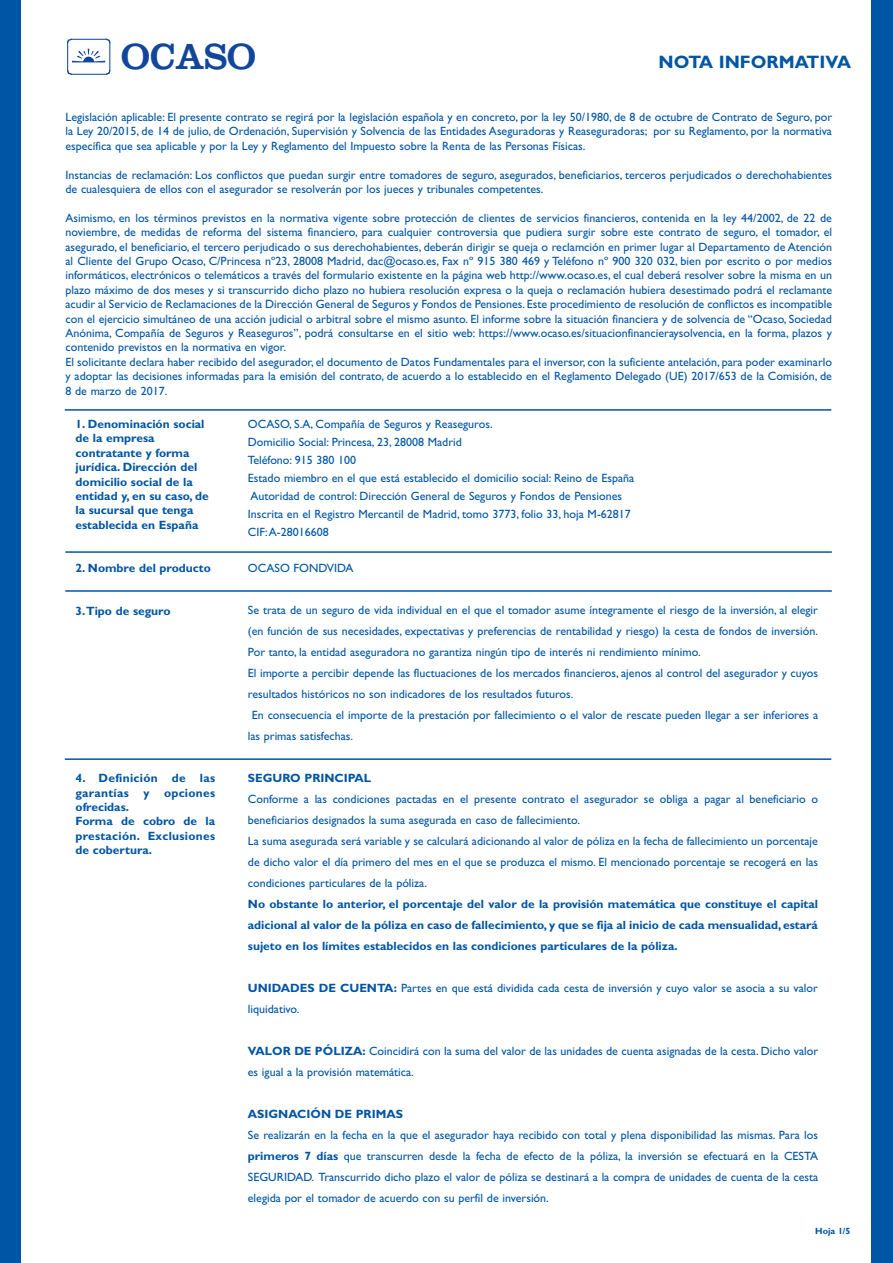
<style>
.page{position:relative;width:893px;height:1263px;background:#fff}
.page>*{position:absolute;margin:0;border:0;box-sizing:border-box;transform-origin:0 0}
.t1{font:37.8px "Clarendon";letter-spacing:-.005em;color:#12469a}
.t2{font:700 18px "Gill Sans";color:#0155a5}
.t3{font:12px/14.4px "Gill Sans";color:#0155a5}
.t4{font:700 12px/14.4px "Gill Sans";color:#0155a5;text-align:justify}
.t5{font:700 12px/14.4px "Gill Sans";letter-spacing:.02em;color:#0155a5}
.t6{font:700 9px "Gill Sans";color:#0155a5}
.s1{font-weight:700}
</style>
<div class="page">
<div style="left:0;top:0;width:21px;height:1263px;background:#0155a5"></div>
<div style="left:872px;top:0;width:21px;height:1263px;background:#0155a5"></div>
<hr style="left:65px;top:409px;width:766px;height:2px;background:#0155a5">
<hr style="left:65px;top:551px;width:767px;height:2px;background:#0155a5">
<hr style="left:65px;top:590px;width:767px;height:2px;background:#0155a5">
<hr style="left:65px;top:758px;width:766px;height:2px;background:#0155a5">
<svg style="left:67px;top:39px;width:43px;height:36px"></svg>
<h1 class="t1" style="left:121px;top:44px;width:137px">OCASO</h1>
<h2 class="t2" style="left:659px;top:55px;width:194px">NOTA INFORMATIVA</h2>
<p class="t3" style="left:65px;top:111px;width:768px;text-align:justify">Legislación aplicable: El presente contrato se regirá por la legislación española y en concreto, por la ley 50/1980, de 8 de octubre de Contrato de Seguro, por la Ley 20/2015, de 14 de julio, de Ordenación, Supervisión y Solvencia de las Entidades Aseguradoras y Reaseguradoras; por su Reglamento, por la normativa específica que sea aplicable y por la Ley y Reglamento del Impuesto sobre la Renta de las Personas Físicas.</p>
<p class="t3" style="left:65px;top:168px;width:768px">Instancias de reclamación: Los conflictos que puedan surgir entre tomadores de seguro, asegurados, beneficiarios, terceros perjudicados o derechohabientes de cualesquiera de ellos con el asegurador se resolverán por los jueces y tribunales competentes.</p>
<p class="t3" style="left:65px;top:212px;width:768px">Asimismo, en los términos previstos en la normativa vigente sobre protección de clientes de servicios financieros, contenida en la ley 44/2002, de 22 de noviembre, de medidas de reforma del sistema financiero, para cualquier controversia que pudiera surgir sobre este contrato de seguro, el tomador, el asegurado, el beneficiario, el tercero perjudicado o sus derechohabientes, deberán dirigir se queja o reclamción en primer lugar al Departamento de Atención al Cliente del Grupo Ocaso, C/Princesa nº23, 28008 Madrid, dac@ocaso.es, Fax nº 915 380 469 y Teléfono nº 900 320 032, bien por escrito o por medios informáticos, electrónicos o telemáticos a través del formulario existente en la página web http://www.ocaso.es, el cual deberá resolver sobre la misma en un plazo máximo de dos meses y si transcurrido dicho plazo no hubiera resolución expresa o la queja o reclamación hubiera desestimado podrá el reclamante acudir al Servicio de Reclamaciones de la Dirección General de Seguros y Fondos de Pensiones. Este procedimiento de resolución de conflictos es incompatible con el ejercicio simultáneo de una acción judicial o arbitral sobre el mismo asunto. El informe sobre la situación financiera y de solvencia de “Ocaso, Sociedad Anónima, Compañía de Seguros y Reaseguros”, podrá consultarse en el sitio web: https://www.ocaso.es/situacionfinancieraysolvencia, en la forma, plazos y contenido previstos en la normativa en vigor.<br>El solicitante declara haber recibido del asegurador, el documento de Datos Fundamentales para el inversor, con la suficiente antelación, para poder examinarlo y adoptar las decisiones informadas para la emisión del contrato, de acuerdo a lo establecido en el Reglamento Delegado (UE) 2017/653 de la Comisión, de 8 de marzo de 2017.</p>
<p class="t3" style="left:248px;top:416px;width:388px;line-height:18px">OCASO, S.A, Compañía de Seguros y Reaseguros.<br>Domicilio Social: Princesa, 23, 28008 Madrid<br>Teléfono: 915 380 100<br>Estado miembro en el que está establecido el domicilio social: Reino de España Autoridad de control: Dirección General de Seguros y Fondos de Pensiones Inscrita en el Registro Mercantil de Madrid, tomo 3773, folio 33, hoja M-62817<br>CIF:A-28016608</p>
<p class="t3" style="left:248px;top:562px;width:107px">OCASO FONDVIDA</p>
<p class="t3" style="left:248px;top:604px;width:572px">Se trata de un seguro de vida individual en el que el tomador asume íntegramente el riesgo de la inversión, al elegir</p>
<p class="t3" style="left:248px;top:625px;width:572px">(en función de sus necesidades, expectativas y preferencias de rentabilidad y riesgo) la cesta de fondos de inversión.</p>
<p class="t3" style="left:248px;top:646px;width:454px">Por tanto, la entidad aseguradora no garantiza ningún tipo de interés ni rendimiento mínimo.</p>
<p class="t3" style="left:248px;top:667px;width:572px">El importe a percibir depende las fluctuaciones de los mercados financieros, ajenos al control del asegurador y cuyos</p>
<p class="t3" style="left:248px;top:688px;width:327px">resultados históricos no son indicadores de los resultados futuros.</p>
<p class="t3" style="left:252px;top:709px;width:568px">En consecuencia el importe de la prestación por fallecimiento o el valor de rescate pueden llegar a ser inferiores a</p>
<p class="t3" style="left:248px;top:730px;width:107px">las primas satisfechas.</p>
<p class="t4" style="left:248px;top:772px;width:125px">SEGURO PRINCIPAL</p>
<p class="t3" style="left:248px;top:790px;width:572px;line-height:21px">Conforme a las condiciones pactadas en el presente contrato el asegurador se obliga a pagar al beneficiario o beneficiarios designados la suma asegurada en caso de fallecimiento.<br>La suma asegurada será variable y se calculará adicionando al valor de póliza en la fecha de fallecimiento un porcentaje de dicho valor el día primero del mes en el que se produzca el mismo. El mencionado porcentaje se recogerá en las condiciones particulares de la póliza.</p>
<p class="t4" style="left:248px;top:895px;width:572px;line-height:21px">No obstante lo anterior, el porcentaje del valor de la provisión matemática que constituye el capital adicional al valor de la póliza en caso de fallecimiento, y que se fija al inicio de cada mensualidad, estará sujeto en los límites establecidos en las condiciones particulares de la póliza.</p>
<p class="t3" style="left:248px;top:979px;width:572px;line-height:21px"><span class="s1">UNIDADES DE CUENTA:</span> Partes en que está dividida cada cesta de inversión y cuyo valor se asocia a su valor liquidativo.</p>
<p class="t3" style="left:248px;top:1042px;width:572px;line-height:21px"><span class="s1">VALOR DE PÓLIZA:</span> Coincidirá con la suma del valor de las unidades de cuenta asignadas de la cesta. Dicho valor es igual a la provisión matemática.</p>
<p class="t4" style="left:248px;top:1108px;width:157px">ASIGNACIÓN DE PRIMAS</p>
<p class="t3" style="left:248px;top:1126px;width:572px;line-height:21px;text-align:justify">Se realizarán en la fecha en la que el asegurador haya recibido con total y plena disponibilidad las mismas. Para los <span class="s1">primeros 7 días</span> que transcurren desde la fecha de efecto de la póliza, la inversión se efectuará en la CESTA SEGURIDAD. Transcurrido dicho plazo el valor de póliza se destinará a la compra de unidades de cuenta de la cesta elegida por el tomador de acuerdo con su perfil de inversión.</p>
<p class="t4" style="left:76px;top:418px;width:135px;text-align:left">1. Denominación social de la empresa contratante y forma jurídica. Dirección del domicilio social de la entidad y, en su caso, de la sucursal que tenga establecida en España</p>
<p class="t4" style="left:76px;top:562px;width:137px">2. Nombre del producto</p>
<p class="t4" style="left:76px;top:605px;width:96px">3.Tipo de seguro</p>
<p class="t5" style="left:76px;top:772px;width:141px">4. Definición de las garantías y opciones ofrecidas.<br>Forma de cobro de la prestación. Exclusiones de cobertura.</p>
<p class="t6" style="left:815px;top:1228px;width:37px">Hoja 1/5</p>
</div>
